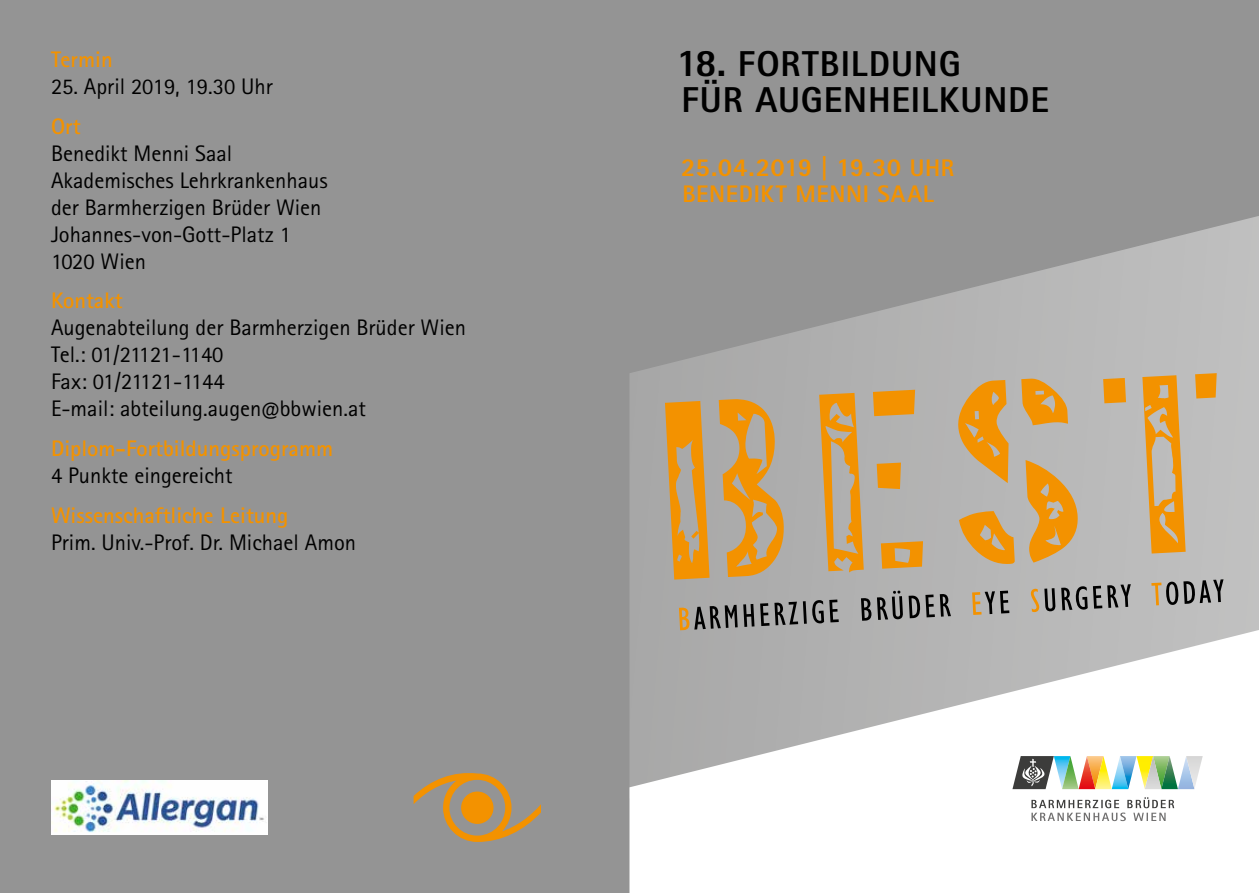
<style>
.page{position:relative;width:1259px;height:893px;background:#949494}
.page>*{position:absolute;margin:0;border:0;box-sizing:border-box;transform-origin:0 0}
.t1{font:800 36px/36px "Rotis Sans Serif Pro";letter-spacing:.025em;color:#000}
.t2{font:800 25.95px "Rotis Sans Serif Pro";letter-spacing:-.005em;color:#f39200}
.t3{font:800 24px "Rotis Sans Serif Pro";letter-spacing:.025em;color:#f39200}
.t4{font:22.5px/27px "Rotis Sans Serif Pro";color:#000}
.t5{font:700 22.5px "Rotis Sans Serif Pro";color:#f39200}
.s1{font-size:38.85px}
.s2{font-size:24px}
</style>
<div class="page">
<svg style="left:630px;top:216px;width:629px;height:414px"></svg>
<svg style="left:629px;top:630px;width:630px;height:263px;background:#e5e5e5"></svg>
<svg style="left:1012px;top:756px;width:190px;height:33px;background:#b0baa3"></svg>
<svg style="left:1031px;top:797px;width:143px;height:24px;background:#d5d5d5"></svg>
<svg style="left:413px;top:773px;width:128px;height:69px"></svg>
<div style="left:461px;top:791px;width:32px;height:33px;background:#f39200;border-radius:50%"></div>
<svg style="left:665px;top:399px;width:119px;height:181px;background:#cb9f5c"></svg>
<svg style="left:819px;top:390px;width:104px;height:183px;background:#c6a676"></svg>
<svg style="left:957px;top:378px;width:121px;height:186px;background:#cfa76b"></svg>
<svg style="left:1103px;top:373px;width:113px;height:180px;background:#cab18d"></svg>
<svg style="left:679px;top:605px;width:58px;height:25px"></svg>
<svg style="left:743px;top:604px;width:11px;height:23px"></svg>
<svg style="left:760px;top:599px;width:78px;height:27px;background:#7a7a7a"></svg>
<svg style="left:861px;top:598px;width:10px;height:23px"></svg>
<svg style="left:877px;top:591px;width:74px;height:29px;background:#7c7c7c"></svg>
<svg style="left:972px;top:591px;width:37px;height:24px"></svg>
<svg style="left:1030px;top:588px;width:25px;height:24px"></svg>
<svg style="left:1061px;top:586px;width:26px;height:24px"></svg>
<svg style="left:1093px;top:584px;width:37px;height:25px"></svg>
<svg style="left:1151px;top:579px;width:72px;height:26px;background:#8e8a83"></svg>
<img style="left:51px;top:780px;width:216px;height:55px">
<p class="t5" style="left:51px;top:45px;width:63px">Termin</p>
<p class="t4" style="left:51px;top:73px;width:223px">25. April 2019, 19.30 Uhr</p>
<p class="t5" style="left:51px;top:112px;width:31px">Ort</p>
<p class="t4" style="left:51px;top:140px;width:278px">Benedikt Menni Saal<br>Akademisches Lehrkrankenhaus der Barmherzigen Brüder Wien<br>Johannes-von-Gott-Platz 1<br>1020 Wien</p>
<p class="t5" style="left:51px;top:286px;width:73px">Kontakt</p>
<p class="t4" style="left:51px;top:314px;width:416px">Augenabteilung der Barmherzigen Brüder Wien<br>Tel.: 01/21121-1140<br>Fax: 01/21121-1144<br>E-mail: abteilung.augen@bbwien.at</p>
<p class="t5" style="left:51px;top:434px;width:284px">Diplom-Fortbildungsprogramm</p>
<p class="t4" style="left:51px;top:462px;width:183px">4 Punkte eingereicht</p>
<p class="t5" style="left:51px;top:501px;width:239px">Wissenschaftliche Leitung</p>
<p class="t4" style="left:51px;top:529px;width:306px">Prim. Univ.-Prof. Dr. Michael Amon</p>
<h1 class="t1" style="left:676px;top:46px;width:374px"><span class="s1">18.</span> FORTBILDUNG<br>FÜR AUGENHEILKUNDE</h1>
<p class="t2" style="left:681px;top:151px;width:274px">25.04.2019 <span class="s2">|</span> 19.30 <span class="s2">UHR</span></p>
<p class="t3" style="left:682px;top:179px;width:253px">BENEDIKT MENNI SAAL</p>
</div>
